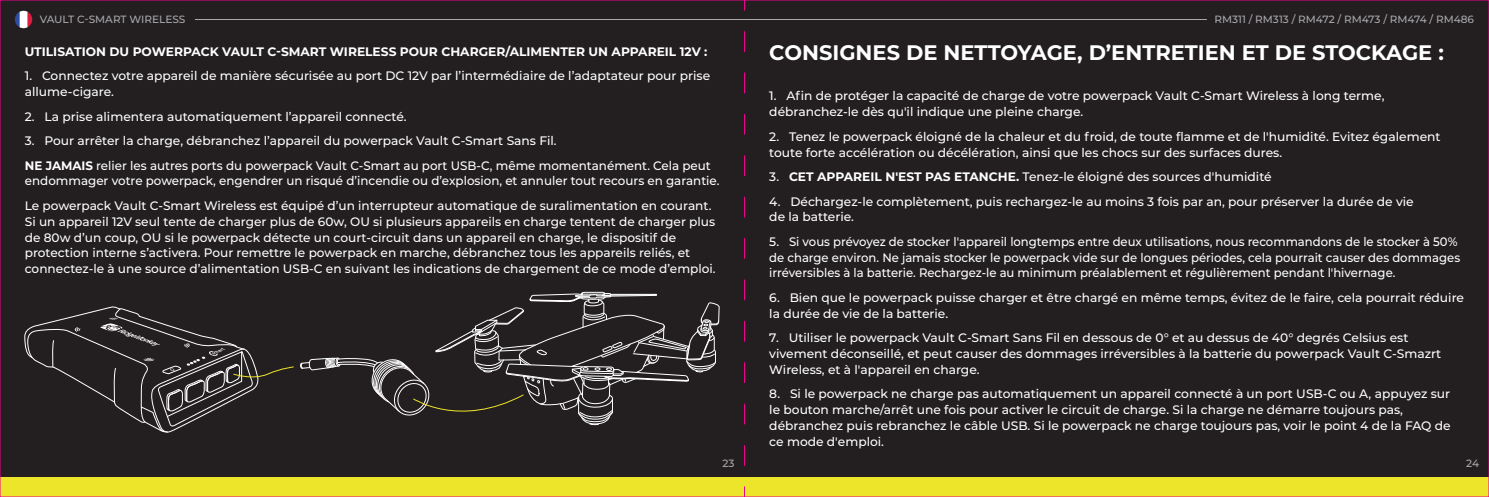
<style>
.page{position:relative;width:1489px;height:497px;background:#fff}
.page>*{position:absolute;margin:0;border:0;box-sizing:border-box;transform-origin:0 0}
.t1{font:700 21px "Montserrat";color:#fff}
.t2{font:500 12.25px/15.8px "Montserrat";color:#fff}
.t3{font:700 12.25px "Montserrat";color:#fff}
.t4{font:500 10.5px "Montserrat";color:#a8a9ad}
.s1{font-weight:700}
</style>
<div class="page">
<div style="left:0;top:0;width:1488px;height:496px;background:#231f20"></div>
<div style="left:0;top:476px;width:1488px;height:20px;background:#ede52a"></div>
<hr style="left:195px;top:19px;width:1011px;height:1px;background:#a8a9ad">
<svg style="left:15px;top:11px;width:17px;height:17px"></svg>
<svg style="left:26px;top:291px;width:694px;height:186px"></svg>
<svg style="left:744px;top:31px;width:1px;height:434px"></svg>
<p class="t4" style="left:40px;top:12px;width:147px">VAULT C-SMART WIRELESS</p>
<p class="t4" style="left:1214px;top:12px;width:261px">RM311 / RM313 / RM472 / RM473 / RM474 / RM486</p>
<h1 class="t1" style="left:769px;top:37px;width:676px">CONSIGNES DE NETTOYAGE, D’ENTRETIEN ET DE STOCKAGE :</h1>
<p class="t2" style="left:769px;top:88px;width:616px">1. Afin de protéger la capacité de charge de votre powerpack Vault C-Smart Wireless à long terme, débranchez-le dès qu'il indique une pleine charge.</p>
<p class="t2" style="left:769px;top:128px;width:672px">2. Tenez le powerpack éloigné de la chaleur et du froid, de toute flamme et de l'humidité. Evitez également toute forte accélération ou décélération, ainsi que les chocs sur des surfaces dures.</p>
<p class="t2" style="left:769px;top:168px;width:504px">3. <span class="s1">CET APPAREIL N'EST PAS ETANCHE.</span> Tenez-le éloigné des sources d'humidité</p>
<p class="t2" style="left:769px;top:193px;width:646px">4. Déchargez-le complètement, puis rechargez-le au moins 3 fois par an, pour préserver la durée de vie de la batterie.</p>
<p class="t2" style="left:769px;top:233px;width:692px">5. Si vous prévoyez de stocker l'appareil longtemps entre deux utilisations, nous recommandons de le stocker à 50% de charge environ. Ne jamais stocker le powerpack vide sur de longues périodes, cela pourrait causer des dommages irréversibles à la batterie. Rechargez-le au minimum préalablement et régulièrement pendant l'hivernage.</p>
<p class="t2" style="left:769px;top:289px;width:696px">6. Bien que le powerpack puisse charger et être chargé en même temps, évitez de le faire, cela pourrait réduire la durée de vie de la batterie.</p>
<p class="t2" style="left:769px;top:329px;width:673px">7. Utiliser le powerpack Vault C-Smart Sans Fil en dessous de 0° et au dessus de 40° degrés Celsius est vivement déconseillé, et peut causer des dommages irréversibles à la batterie du powerpack Vault C-Smazrt<br>Wireless, et à l'appareil en charge.</p>
<p class="t2" style="left:769px;top:385px;width:683px">8. Si le powerpack ne charge pas automatiquement un appareil connecté à un port USB-C ou A, appuyez sur le bouton marche/arrêt une fois pour activer le circuit de charge. Si la charge ne démarre toujours pas, débranchez puis rebranchez le câble USB. Si le powerpack ne charge toujours pas, voir le point 4 de la FAQ de ce mode d'emploi.</p>
<p class="t3" style="left:25px;top:42px;width:684px">UTILISATION DU POWERPACK VAULT C-SMART WIRELESS POUR CHARGER/ALIMENTER UN APPAREIL 12V :</p>
<p class="t2" style="left:25px;top:67px;width:687px">1. Connectez votre appareil de manière sécurisée au port DC 12V par l’intermédiaire de l’adaptateur pour prise allume-cigare.</p>
<p class="t2" style="left:25px;top:108px;width:383px">2. La prise alimentera automatiquement l’appareil connecté.</p>
<p class="t2" style="left:25px;top:128px;width:687px;line-height:24.5px">3. Pour arrêter la charge, débranchez l’appareil du powerpack Vault C-Smart Sans Fil.<br><span class="s1">NE JAMAIS</span> relier les autres ports du powerpack Vault C-Smart au port USB-C, même momentanément. Cela peut</p>
<p class="t2" style="left:25px;top:168px;width:696px;line-height:24.5px">endommager votre powerpack, engendrer un risqué d’incendie ou d’explosion, et annuler tout recours en garantie.<br>Le powerpack Vault C-Smart Wireless est équipé d’un interrupteur automatique de suralimentation en courant.</p>
<p class="t2" style="left:25px;top:213px;width:692px">Si un appareil 12V seul tente de charger plus de 60w, OU si plusieurs appareils en charge tentent de charger plus de 80w d’un coup, OU si le powerpack détecte un court-circuit dans un appareil en charge, le dispositif de protection interne s’activera. Pour remettre le powerpack en marche, débranchez tous les appareils reliés, et connectez-le à une source d’alimentation USB-C en suivant les indications de chargement de ce mode d’emploi.</p>
<p class="t4" style="left:722px;top:455px;width:14px">23</p>
<p class="t4" style="left:1465px;top:455px;width:14px">24</p>
</div>
